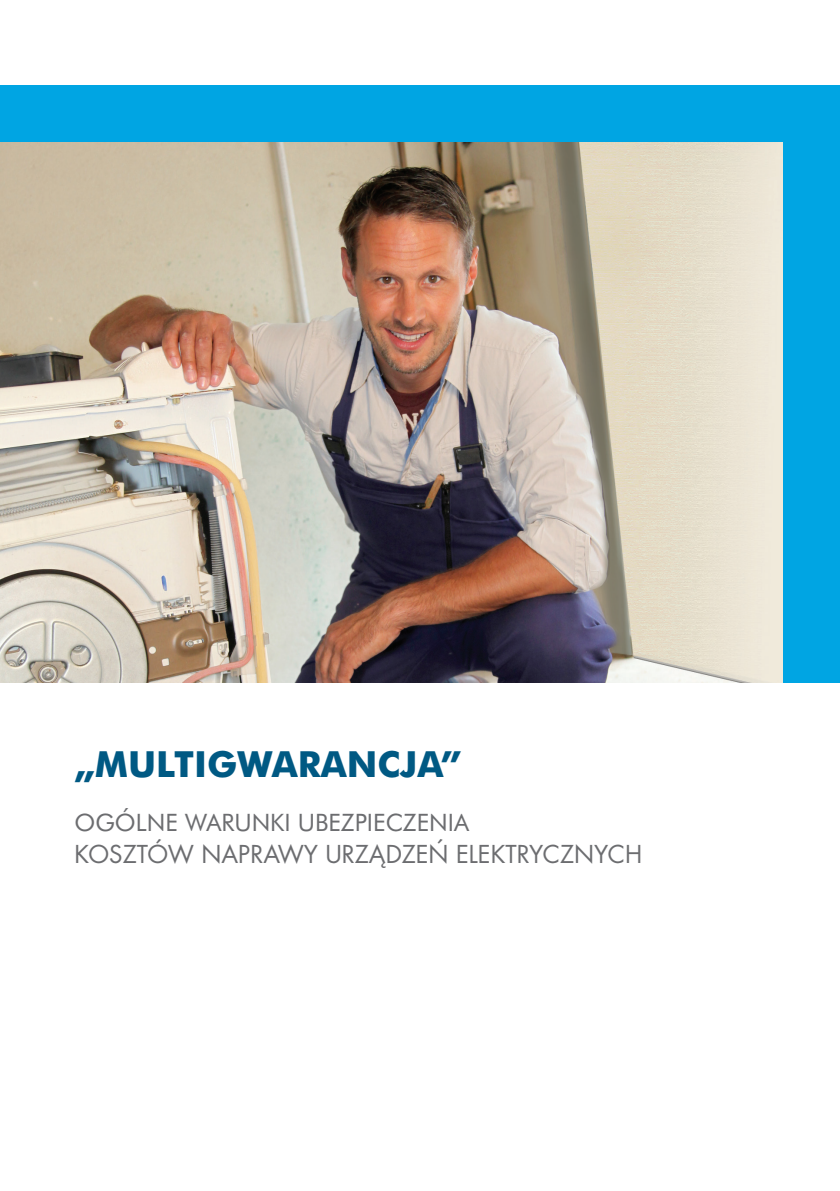
<style>
.page{position:relative;width:840px;height:1191px;background:#fff}
.page>*{position:absolute;margin:0;border:0;box-sizing:border-box;transform-origin:0 0}
.t1{font:700 36px "AIG Futura";color:#005983}
.t2{font:24px "Futura LT Pro";color:#6c6d70}
.t3{font:24px "AIG Futura";color:#6c6d70}
</style>
<div class="page">
<img style="left:0;top:142px;width:782px;height:540px">
<div style="left:782px;top:85px;width:57px;height:597px;background:#00a5e3"></div>
<div style="left:0;top:85px;width:839px;height:57px;background:#00a5e3"></div>
<h1 class="t1" style="left:74px;top:742px;width:388px">„MULTIGWARANCJA”</h1>
<p class="t3" style="left:74px;top:808px;width:396px">OGÓLNE WARUNKI UBEZPIECZENIA</p>
<p class="t2" style="left:74px;top:838px;width:569px">KOSZTÓW NAPRAWY URZĄDZEŃ ELEKTRYCZNYCH</p>
</div>
